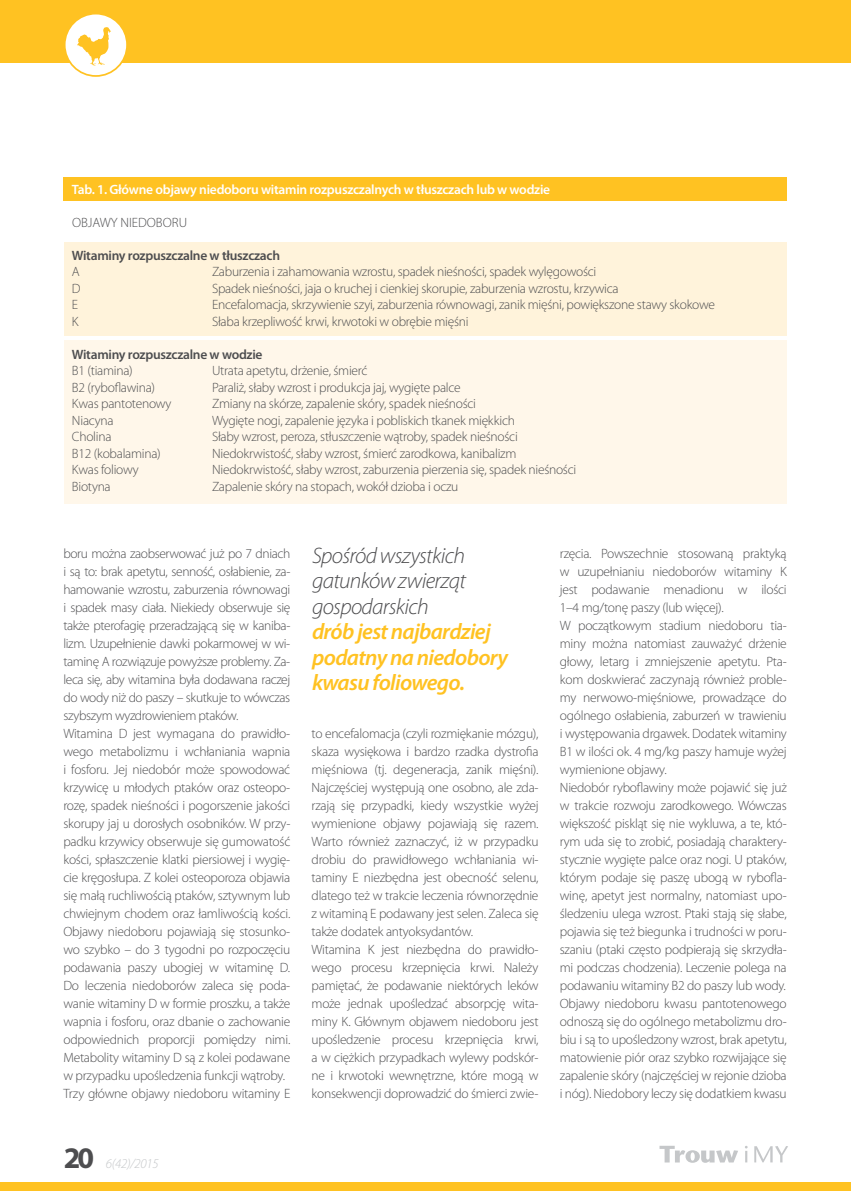
<style>
.page{position:relative;width:851px;height:1191px;background:#fff}
.page>*{position:absolute;margin:0;border:0;box-sizing:border-box;transform-origin:0 0}
.t1{font:italic 600 22.5px/25.5px "Myriad Pro";letter-spacing:-.03em;color:#ffc222}
.t2{font:italic 300 22.5px/25.5px "Myriad Pro";letter-spacing:-.03em;color:#4d4d4f;text-align:justify}
.t3{font:300 13.5px/18px "Myriad Pro";letter-spacing:-.02em;color:#4d4d4f}
.t4{font:600 13.5px "Myriad Pro";letter-spacing:-.02em;color:#fff}
.t5{font:600 13.5px "Myriad Pro";letter-spacing:-.02em;color:#4d4d4f}
.t6{font:italic 300 13.5px "Myriad Pro";letter-spacing:-.02em;color:#c5c7c9}
.s1{font-weight:700;font-style:normal;font-size:30px;color:#4d4d4f}
</style>
<div class="page">
<svg style="left:745px;top:1146px;width:2px;height:16px"></svg>
<svg style="left:754px;top:1146px;width:34px;height:16px"></svg>
<svg style="left:659px;top:1145px;width:79px;height:17px"></svg>
<div style="left:0;top:1181px;width:850px;height:10px;background:#ffc222"></div>
<div style="left:0;top:0;width:850px;height:63px;background:#ffc222"></div>
<div style="left:65px;top:14px;width:62px;height:62px;background:#fff;border-radius:50%"></div>
<div style="left:64px;top:13px;width:64px;height:64px;border:2px solid #ffc222;border-radius:50%"></div>
<svg style="left:77px;top:27px;width:34px;height:39px"></svg>
<div style="left:63px;top:177px;width:723px;height:24px;background:#ffc222"></div>
<div style="left:64px;top:243px;width:722px;height:93px;background:#fff3db"></div>
<div style="left:64px;top:340px;width:722px;height:164px;background:#fff7ea"></div>
<p class="t4" style="left:72px;top:180px;width:479px">Tab. 1. Główne objawy niedoboru witamin rozpuszczalnych w tłuszczach lub w wodzie</p>
<p class="t3" style="left:72px;top:213px;width:18px">Objawy</p>
<p class="t3" style="left:120px;top:213px;width:27px">niedoboru</p>
<p class="t5" style="left:72px;top:246px;width:209px">Witaminy rozpuszczalne w tłuszczach</p>
<p class="t3" style="left:72px;top:262px;width:9px">A</p>
<p class="t3" style="left:212px;top:262px;width:386px">Zaburzenia i zahamowania wzrostu, spadek nieśności, spadek wylęgowości</p>
<p class="t3" style="left:72px;top:279px;width:10px">D</p>
<p class="t3" style="left:212px;top:279px;width:408px">Spadek nieśności, jaja o kruchej i cienkiej skorupie, zaburzenia wzrostu, krzywica</p>
<p class="t3" style="left:72px;top:295px;width:3px">EE</p>
<p class="t3" style="left:218px;top:295px;width:498px">ncefalomacja, skrzywienie szyi, zaburzenia równowagi, zanik mięśni, powiększone stawy skokowe</p>
<p class="t3" style="left:72px;top:312px;width:8px">K</p>
<p class="t3" style="left:212px;top:312px;width:258px">Słaba krzepliwość krwi, krwotoki w obrębie mięśni</p>
<p class="t5" style="left:72px;top:345px;width:192px">Witaminy rozpuszczalne w wodzie</p>
<p class="t3" style="left:72px;top:361px;width:62px">B1 (tiamina)</p>
<p class="t3" style="left:212px;top:361px;width:157px">Utrata apetytu, drżenie, śmierć</p>
<p class="t3" style="left:72px;top:378px;width:85px">B2 (ryboflawina)</p>
<p class="t3" style="left:212px;top:378px;width:250px">Paraliż, słaby wzrost i produkcja jaj, wygięte palce</p>
<p class="t3" style="left:72px;top:394px;width:124px">Kwas pantotenowy Z</p>
<p class="t3" style="left:219px;top:394px;width:258px">miany na skórze, zapalenie skóry, spadek nieśności</p>
<p class="t3" style="left:72px;top:411px;width:43px">Niacyna</p>
<p class="t3" style="left:212px;top:411px;width:304px">Wygięte nogi, zapalenie języka i pobliskich tkanek miękkich</p>
<p class="t3" style="left:72px;top:427px;width:41px">Cholina</p>
<p class="t3" style="left:212px;top:427px;width:307px">Słaby wzrost, peroza, stłuszczenie wątroby, spadek nieśności</p>
<p class="t3" style="left:72px;top:444px;width:90px">B12 (kobalamina)</p>
<p class="t3" style="left:212px;top:444px;width:306px">Niedokrwistość, słaby wzrost, śmierć zarodkowa, kanibalizm</p>
<p class="t3" style="left:72px;top:460px;width:68px">Kwas foliowy</p>
<p class="t3" style="left:212px;top:460px;width:366px">Niedokrwistość, słaby wzrost, zaburzenia pierzenia się, spadek nieśności</p>
<p class="t3" style="left:72px;top:477px;width:40px">Biotyna</p>
<p class="t3" style="left:212px;top:477px;width:248px">Zapalenie skóry na stopach, wokół dzioba i oczu</p>
<p class="t3" style="left:63px;top:544px;width:228px">boru można zaobserwować już po 7 dniach i są to: brak apetytu, senność, osłabienie, za&shy;hamowanie wzrostu, zaburzenia równowagi i spadek masy ciała. Niekiedy obserwuje się także pterofagię przeradzającą się w kaniba&shy;lizm. Uzupełnienie dawki pokarmowej w wi&shy;taminę A rozwiązuje powyższe problemy. Za&shy;leca się, aby witamina była dodawana raczej do wody niż do paszy – skutkuje to wówczas szybszym wyzdrowieniem ptaków.<br>Witamina D jest wymagana do prawidło&shy;wego metabolizmu i wchłaniania wapnia i fosforu. Jej niedobór może spowodować krzywicę u młodych ptaków oraz osteopo&shy;rozę, spadek nieśności i pogorszenie jakości skorupy jaj u dorosłych osobników. W przy&shy;padku krzywicy obserwuje się gumowatość kości, spłaszczenie klatki piersiowej i wygię&shy;cie kręgosłupa. Z kolei osteoporoza objawia się małą ruchliwością ptaków, sztywnym lub chwiejnym chodem oraz łamliwością kości.<br>Objawy niedoboru pojawiają się stosunko&shy;wo szybko – do 3 tygodni po rozpoczęciu podawania paszy ubogiej w witaminę D.<br>Do leczenia niedoborów zaleca się poda&shy;wanie witaminy D w formie proszku, a także wapnia i fosforu, oraz dbanie o zachowanie odpowiednich proporcji pomiędzy nimi.<br>Metabolity witaminy D są z kolei podawane w przypadku upośledzenia funkcji wątroby.<br>Trzy główne objawy niedoboru witaminy E</p>
<p class="t6" style="left:64px;top:1155px;width:96px"><span class="s1">20</span> 6(42)/2015</p>
<h1 class="t2" style="left:312px;top:542px;width:155px">Spośród wszystkich gatunków zwierząt gospodarskich</h1>
<h1 class="t1" style="left:312px;top:618px;width:198px">drób jest najbardziej podatny na niedobory kwasu foliowego.</h1>
<p class="t3" style="left:311px;top:724px;width:228px">to encefalomacja (czyli rozmiękanie mózgu), skaza wysiękowa i bardzo rzadka dystrofia mięśniowa (tj. degeneracja, zanik mięśni).<br>Najczęściej występują one osobno, ale zda&shy;rzają się przypadki, kiedy wszystkie wyżej wymienione objawy pojawiają się razem.<br>Warto również zaznaczyć, iż w przypadku drobiu do prawidłowego wchłaniania wi&shy;taminy E niezbędna jest obecność selenu, dlatego też w trakcie leczenia równorzędnie z witaminą E podawany jest selen. Zaleca się także dodatek antyoksydantów.<br>Witamina K jest niezbędna do prawidło&shy;wego procesu krzepnięcia krwi. Należy pamiętać, że podawanie niektórych leków może jednak upośledzać absorpcję wita&shy;miny K. Głównym objawem niedoboru jest upośledzenie procesu krzepnięcia krwi, a w ciężkich przypadkach wylewy podskór&shy;ne i krwotoki wewnętrzne, które mogą w konsekwencji doprowadzić do śmierci zwie-</p>
<p class="t3" style="left:559px;top:544px;width:228px">rzęcia. Powszechnie stosowaną praktyką w uzupełnianiu niedoborów witaminy K jest podawanie menadionu w ilości 1–4 mg/tonę paszy (lub więcej).<br>W początkowym stadium niedoboru tia&shy;miny można natomiast zauważyć drżenie głowy, letarg i zmniejszenie apetytu. Pta&shy;kom doskwierać zaczynają również proble&shy;my nerwowo-mięśniowe, prowadzące do ogólnego osłabienia, zaburzeń w trawieniu i występowania drgawek. Dodatek witaminy B1 w ilości ok. 4 mg/kg paszy hamuje wyżej wymienione objawy.<br>Niedobór ryboflawiny może pojawić się już w trakcie rozwoju zarodkowego. Wówczas większość piskląt się nie wykluwa, a te, któ&shy;rym uda się to zrobić, posiadają charaktery&shy;stycznie wygięte palce oraz nogi. U ptaków, którym podaje się paszę ubogą w rybofla&shy;winę, apetyt jest normalny, natomiast upo&shy;śledzeniu ulega wzrost. Ptaki stają się słabe, pojawia się też biegunka i trudności w poru&shy;szaniu (ptaki często podpierają się skrzydła&shy;mi podczas chodzenia). Leczenie polega na podawaniu witaminy B2 do paszy lub wody.<br>Objawy niedoboru kwasu pantotenowego odnoszą się do ogólnego metabolizmu dro&shy;biu i są to upośledzony wzrost, brak apetytu, matowienie piór oraz szybko rozwijające się zapalenie skóry (najczęściej w rejonie dzioba i nóg). Niedobory leczy się dodatkiem kwasu</p>
</div>
